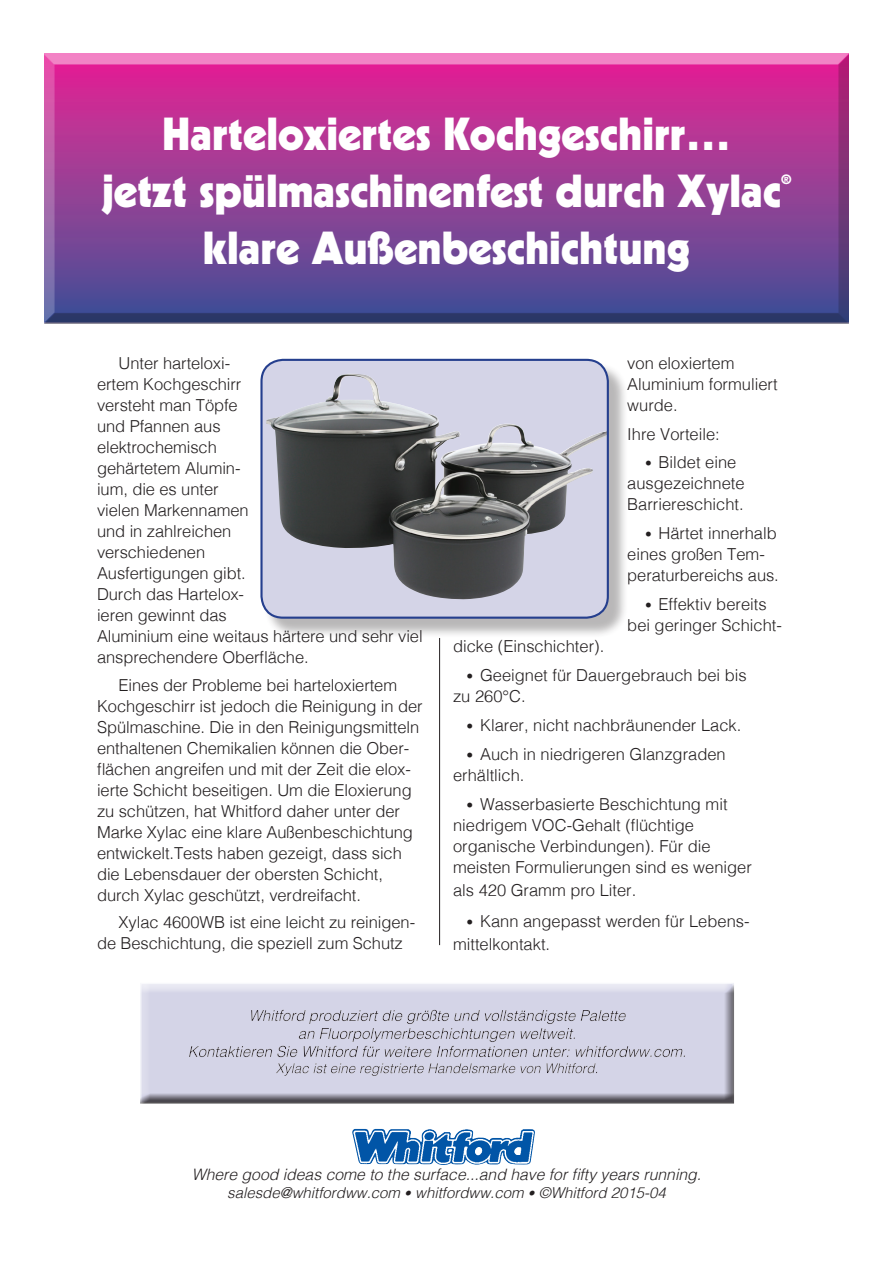
<style>
.page{position:relative;width:893px;height:1263px;background:#fff}
.page>*{position:absolute;margin:0;border:0;box-sizing:border-box;transform-origin:0 0}
.t1{font:900 45px/57px "Kabel";color:#fff;text-align:center}
.t2{font:300 16.5px/21px "Helvetica";letter-spacing:-.005em;color:#231f20}
.t3{font:italic 300 15.75px "Helvetica";color:#231f20}
.t4{font:italic 300 15px "Helvetica";color:#231f20}
.t5{font:900 13.05px "Kabel";color:#fff}
.s1{font-size:13.5px}
</style>
<div class="page">
<div style="left:264px;top:362px;width:365px;height:276px;background:#231f20;opacity:.32"></div>
<div style="left:261px;top:360px;width:347px;height:258px;background:#d4d4e7;border-radius:22px"></div>
<img style="left:266px;top:374px;width:340px;height:225px">
<div style="left:260px;top:359px;width:349px;height:260px;border:2px solid #253f8e;border-radius:22px"></div>
<img style="left:352px;top:1128px;width:183px;height:37px">
<div style="left:43px;top:53px;width:818px;height:283px;background:#231f20;opacity:.75"></div>
<hr style="left:439px;top:638px;width:1px;height:307px;background:#231f20">
<div style="left:139px;top:982px;width:595px;height:122px;background:#231f20;opacity:.75"></div>
<h1 class="t1" style="left:101px;top:105px;width:681px">Harteloxiertes Kochgeschirr…<br>jetzt spülmaschinenfest durch Xylac</h1>
<p class="t5" style="left:781px;top:171px;width:12px">®</p>
<h1 class="t1" style="left:203px;top:219px;width:489px">klare Außenbeschichtung</h1>
<p class="t2" style="left:97px;top:352px;width:327px;text-indent:22px">Unter harteloxi-<br>ertem Kochgeschirr<br>versteht man Töpfe<br>und Pfannen aus<br>elektrochemisch<br>gehärtetem Alumin-<br>ium, die es unter<br>vielen Markennamen<br>und in zahlreichen<br>verschiedenen<br>Ausfertigungen gibt.<br>Durch das Hartelox-<br>ieren gewinnt das<br>Aluminium eine weitaus härtere und sehr viel ansprechendere Oberfläche.</p>
<p class="t2" style="left:97px;top:673px;width:327px;text-indent:22px">Eines der Probleme bei harteloxiertem Kochgeschirr ist jedoch die Reinigung in der Spülmaschine. Die in den Reinigungsmitteln enthaltenen Chemikalien können die Ober&shy;flächen angreifen und mit der Zeit die elox&shy;ierte Schicht beseitigen. Um die Eloxierung zu schützen, hat Whitford daher unter der Marke Xylac eine klare Außenbeschichtung entwickelt.Tests haben gezeigt, dass sich die Lebensdauer der obersten Schicht, durch Xylac geschützt, verdreifacht.</p>
<p class="t2" style="left:97px;top:911px;width:320px;text-indent:22px">Xylac 4600WB ist eine leicht zu reinigen&shy;de Beschichtung, die speziell zum Schutz</p>
<p class="t2" style="left:627px;top:352px;width:152px">von eloxiertem<br>Aluminium formuliert wurde.</p>
<p class="t2" style="left:627px;top:422px;width:94px">Ihre Vorteile:</p>
<p class="t2" style="left:627px;top:451px;width:119px;text-align:center"><span class="s1">•</span> Bildet eine ausgezeichnete<br>Barriereschicht.</p>
<p class="t2" style="left:627px;top:521px;width:151px;text-indent:18px"><span class="s1">•</span> Härtet innerhalb eines großen Tem-</p>
<p class="t2" style="left:627px;top:563px;width:153px">peraturbereichs aus.</p>
<p class="t2" style="left:627px;top:592px;width:156px;text-align:center"><span class="s1">•</span> Effektiv bereits<br>bei geringer Schicht-</p>
<p class="t2" style="left:453px;top:634px;width:153px">dicke (Einschichter).</p>
<p class="t2" style="left:453px;top:663px;width:295px;text-indent:14px"><span class="s1">•</span> Geeignet für Dauergebrauch bei bis zu 260°C.</p>
<p class="t2" style="left:466px;top:714px;width:276px"><span class="s1">•</span> Klarer, nicht nachbräunender Lack.</p>
<p class="t2" style="left:453px;top:743px;width:274px;text-indent:14px"><span class="s1">•</span> Auch in niedrigeren Glanzgraden erhältlich.</p>
<p class="t2" style="left:453px;top:793px;width:300px;text-indent:14px"><span class="s1">•</span> Wasserbasierte Beschichtung mit niedrigem VOC-Gehalt (flüchtige organische Verbindungen). Für die meisten Formulierungen sind es weniger</p>
<p class="t2" style="left:453px;top:879px;width:185px">als 420 Gramm pro Liter.</p>
<p class="t2" style="left:453px;top:909px;width:298px;line-height:22.8px;text-indent:14px"><span class="s1">•</span> Kann angepasst werden für Lebens&shy;mittelkontakt.</p>
<p class="t3" style="left:192px;top:1161px;width:511px">Where good ideas come to the surface...and have for fifty years running.</p>
<p class="t4" style="left:227px;top:1180px;width:440px">salesde@whitfordww.com <span class="s1">•</span> whitfordww.com <span class="s1">•</span> ©Whitford 2015-04</p>
</div>
